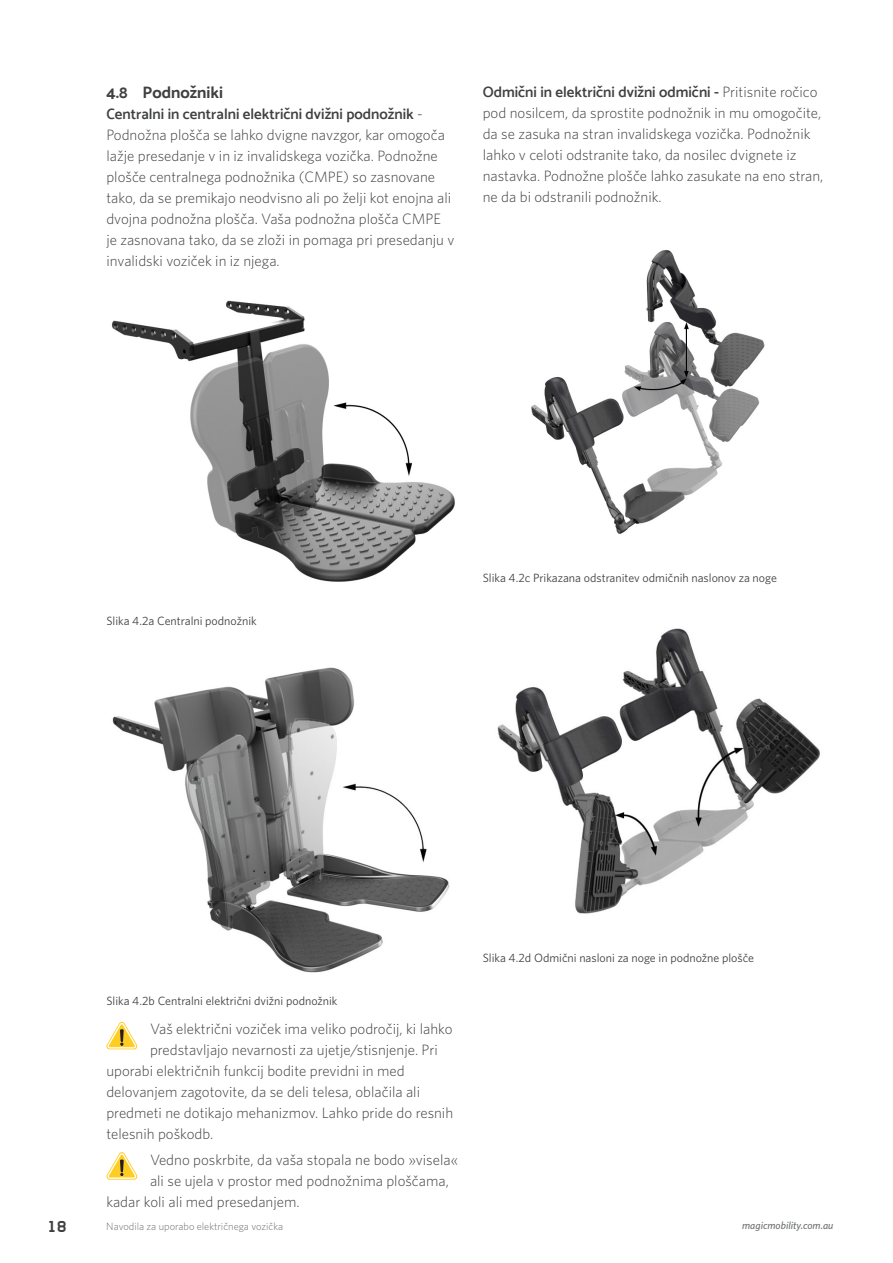
<style>
.page{position:relative;width:893px;height:1263px;background:#fff}
.page>*{position:absolute;margin:0;border:0;box-sizing:border-box;transform-origin:0 0}
.Sub_Heading_1_Live{font:700 16.5px "Catamaran";color:#3f4042}
.Body_Copy{font:300 15px/21px "Whitney";color:#3f4042}
.t1{font:15px "Alpha Headline";color:#3f4042}
.Picture_footnote{font:12px "Whitney";color:#3f4042}
.t2{font:300 10.5px "Whitney";color:#6c6f72}
.t3{font:italic 500 10.5px "Whitney";color:#6c6f72}
.s1{font-family:"Catamaran";font-weight:600}
</style>
<div class="page">
<img style="left:111px;top:300px;width:344px;height:282px">
<img style="left:112px;top:667px;width:338px;height:306px">
<svg style="left:106px;top:1021px;width:32px;height:28px"></svg>
<svg style="left:106px;top:1152px;width:32px;height:28px"></svg>
<img style="left:531px;top:250px;width:234px;height:284px">
<img style="left:497px;top:628px;width:323px;height:286px">
<p class="Sub_Heading_1_Live" style="left:106px;top:82px;width:118px">4.8 Podnožniki</p>
<p class="Body_Copy" style="left:106px;top:103px;width:350px"><span class="s1">Centralni in centralni električni dvižni podnožnik</span> - Podnožna plošča se lahko dvigne navzgor, kar omogoča lažje presedanje v in iz invalidskega vozička. Podnožne plošče centralnega podnožnika (CMPE) so zasnovane tako, da se premikajo neodvisno ali po želji kot enojna ali dvojna podnožna plošča. Vaša podnožna plošča CMPE je zasnovana tako, da se zloži in pomaga pri presedanju v invalidski voziček in iz njega.</p>
<p class="Body_Copy" style="left:483px;top:81px;width:342px"><span class="s1">Odmični in električni dvižni odmični -</span> Pritisnite ročico pod nosilcem, da sprostite podnožnik in mu omogočite, da se zasuka na stran invalidskega vozička. Podnožnik lahko v celoti odstranite tako, da nosilec dvignete iz nastavka. Podnožne plošče lahko zasukate na eno stran, ne da bi odstranili podnožnik.</p>
<p class="Picture_footnote" style="left:106px;top:613px;width:152px">Slika 4.2a Centralni podnožnik</p>
<p class="Picture_footnote" style="left:483px;top:570px;width:296px">Slika 4.2c Prikazana odstranitev odmičnih naslonov za noge</p>
<p class="Picture_footnote" style="left:106px;top:993px;width:233px">Slika 4.2b Centralni električni dvižni podnožnik</p>
<p class="Body_Copy" style="left:150px;top:1018px;width:304px">Vaš električni voziček ima veliko področij, ki lahko</p>
<p class="Body_Copy" style="left:150px;top:1039px;width:289px">predstavljajo nevarnosti za ujetje/stisnjenje. Pri</p>
<p class="Body_Copy" style="left:106px;top:1060px;width:300px">uporabi električnih funkcij bodite previdni in med</p>
<p class="Body_Copy" style="left:106px;top:1081px;width:315px">delovanjem zagotovite, da se deli telesa, oblačila ali</p>
<p class="Body_Copy" style="left:106px;top:1102px;width:348px">predmeti ne dotikajo mehanizmov. Lahko pride do resnih</p>
<p class="Body_Copy" style="left:106px;top:1123px;width:109px">telesnih poškodb.</p>
<p class="Body_Copy" style="left:150px;top:1148px;width:310px">Vedno poskrbite, da vaša stopala ne bodo »visela«</p>
<p class="Body_Copy" style="left:150px;top:1169px;width:300px">ali se ujela v prostor med podnožnima ploščama,</p>
<p class="Body_Copy" style="left:106px;top:1190px;width:195px">kadar koli ali med presedanjem.</p>
<p class="Picture_footnote" style="left:483px;top:950px;width:273px">Slika 4.2d Odmični nasloni za noge in podnožne plošče</p>
<p class="t1" style="left:48px;top:1216px;width:21px">18</p>
<p class="t2" style="left:106px;top:1219px;width:178px">Navodila za uporabo električnega vozička</p>
<p class="t3" style="left:742px;top:1219px;width:93px">magicmobility.com.au</p>
</div>
